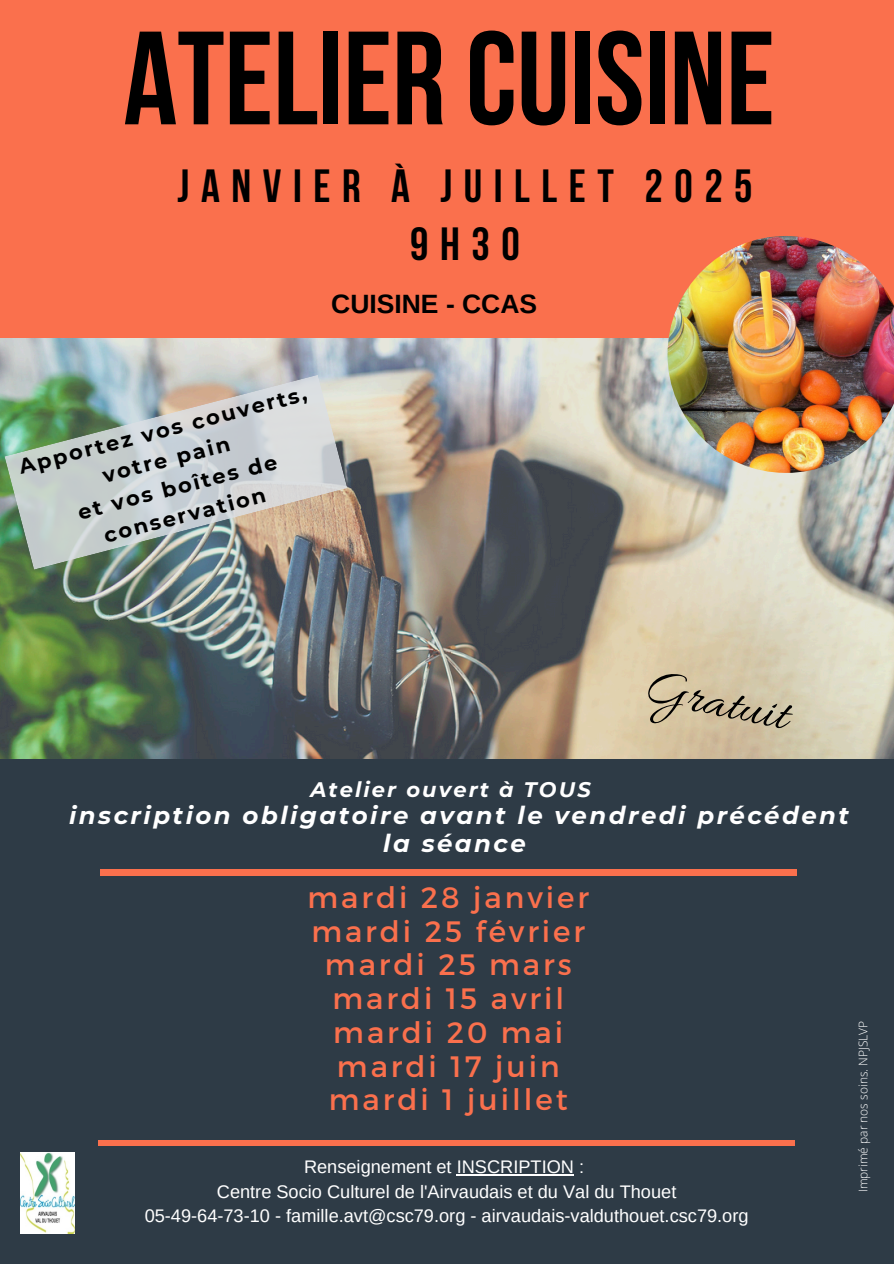
<style>
.page{position:relative;width:894px;height:1264px;background:#fff}
.page>*{position:absolute;margin:0;border:0;box-sizing:border-box;transform-origin:0 0}
.t1{font:700 132.3px "Bebas Neue";color:#000}
.t2{font:54px "Allura";color:#000}
.t3{font:700 46.35px/57.3px "Bebas Neue";letter-spacing:.25em;color:#000;text-align:center}
.t4{font:29.4px/33.8px "Montserrat";letter-spacing:.1em;color:#fa704d;text-align:center}
.t5{font:700 26.4px "Arimo";color:#000}
.t6{font:italic 700 24.45px/28.2px "Montserrat";letter-spacing:.1em;color:#fff;text-align:center}
.t7{font:700 21px/29.1px "Montserrat";color:#000;text-align:center}
.t8{font:italic 700 21px "Montserrat";letter-spacing:.1em;color:#fff}
.t9{font:18.15px "Arimo";color:#fff}
.t10{font:300 12px "Open Sans";color:#fff}
</style>
<div class="page">
<div style="left:0;top:0;width:893px;height:362px;background:#fa704d"></div>
<div style="left:0;top:757px;width:893px;height:506px;background:#2e3b46"></div>
<div style="left:100px;top:869px;width:696px;height:6px;background:#fa704d"></div>
<div style="left:98px;top:1140px;width:696px;height:5px;background:#fa704d"></div>
<img style="left:0;top:338px;width:893px;height:420px">
<hr style="left:456px;top:1173px;width:118px;height:2px;background:#fff">
<img style="left:21px;top:1152px;width:54px;height:81px">
<img style="left:667px;top:236px;width:226px;height:237px">
<img style="left:4px;top:375px;width:343px;height:194px">
<p class="t1" style="left:123px;top:25px;width:652px">ATELIER CUISINE</p>
<h2 class="t3" style="left:177px;top:162px;width:576px">JANVIER À JUILLET 2025<br>9H30</h2>
<p class="t5" style="left:331px;top:289px;width:207px">CUISINE - CCAS</p>
<p class="t7" style="left:16px;top:454px;width:298px;rotate:-15deg">Apportez vos couverts, votre pain</p>
<h6 class="t7" style="left:74px;top:499px;width:206px;rotate:-15deg">et vos boîtes de conservation</h6>
<p class="t2" style="left:650px;top:657px;width:147px;rotate:11deg">Gratuit</p>
<h4 class="t8" style="left:310px;top:776px;width:282px">Atelier ouvert à TOUS</h4>
<h4 class="t6" style="left:69px;top:800px;width:781px">inscription obligatoire avant le vendredi précédent la séance</h4>
<p class="t4" style="left:307px;top:879px;width:283px">mardi 28 janvier mardi 25 février mardi 25 mars mardi 15 avril mardi 20 mai mardi 17 juin mardi 1 juillet</p>
<h1 class="t9" style="left:304px;top:1156px;width:281px">Renseignement et INSCRIPTION :</h1>
<h3 class="t9" style="left:217px;top:1181px;width:461px">Centre Socio Culturel de l'Airvaudais et du Val du Thouet</h3>
<h5 class="t9" style="left:145px;top:1205px;width:605px">05-49-64-73-10 - famille.avt@csc79.org - airvaudais-valduthouet.csc79.org</h5>
<p class="t10" style="left:854px;top:1192px;width:173px;rotate:-90deg">Imprimé par nos soins. NPJSLVP</p>
</div>
